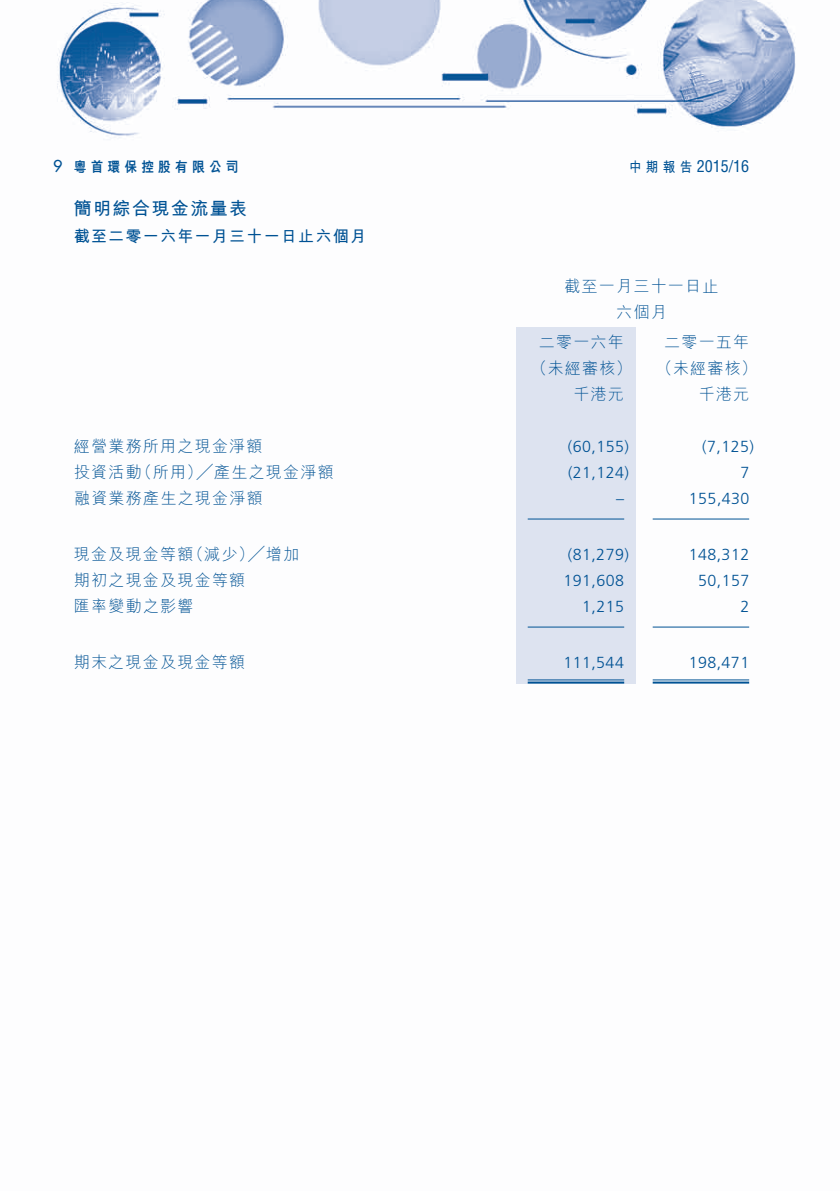
<style>
.page{position:relative;width:840px;height:1191px;background:#fff}
.page>*{position:absolute;margin:0;border:0;box-sizing:border-box;transform-origin:0 0}
.t1{font:700 18px "M Hei HK";letter-spacing:.08em;color:#005294}
.t2{font:300 16px/26px "M Hei HK";letter-spacing:.08em;color:#005294;text-align:center}
.t3{font:300 16px "Frutiger LT Std";letter-spacing:.03em;color:#005294}
.t4{font:700 16px "M Hei HK";letter-spacing:.08em;color:#005294}
.t5{font:condensed 16px "Helvetica LT Std";color:#005294}
.t6{font:500 16px "Futura Std";color:#005294}
.t7{font:800 14px "M Hei HK";letter-spacing:.34em;color:#005294;scale:.9 1}
.t8{font:700 14px "M Hei HK";color:#005294;scale:.9 1}
</style>
<div class="page">
<img style="left:57px;top:0;width:739px;height:684px">
<div style="left:516px;top:327px;width:119px;height:356px;background:#dde3f0"></div>
<hr style="left:527px;top:518px;width:97px;height:1px;background:#005294">
<hr style="left:652px;top:518px;width:96px;height:1px;background:#005294">
<hr style="left:527px;top:626px;width:97px;height:1px;background:#005294">
<hr style="left:652px;top:626px;width:96px;height:1px;background:#005294">
<hr style="left:527px;top:679px;width:97px;height:1px;background:#005294">
<hr style="left:527px;top:681px;width:97px;height:2px;background:#005294">
<hr style="left:652px;top:679px;width:96px;height:1px;background:#005294">
<hr style="left:652px;top:681px;width:96px;height:2px;background:#005294">
<p class="t6" style="left:53px;top:156px;width:11px">9</p>
<p class="t7" style="left:74px;top:159px;width:184px">粵首環保控股有限公司</p>
<p class="t1" style="left:74px;top:195px;width:175px">簡明綜合現金流量表</p>
<p class="t4" style="left:74px;top:224px;width:293px">截至二零一六年一月三十一日止六個月</p>
<p class="t2" style="left:74px;top:432px;width:190px">經營業務所用之現金淨額</p>
<p class="t2" style="left:136px;top:458px;width:199px">（所用）╱產生之現金淨額</p>
<p class="t2" style="left:74px;top:458px;width:69px">投資活動</p>
<p class="t2" style="left:74px;top:484px;width:190px">融資業務產生之現金淨額</p>
<p class="t2" style="left:188px;top:540px;width:113px">（減少）╱增加</p>
<p class="t2" style="left:74px;top:540px;width:121px">現金及現金等額</p>
<p class="t2" style="left:74px;top:566px;width:173px">期初之現金及現金等額</p>
<p class="t2" style="left:74px;top:592px;width:121px">匯率變動之影響</p>
<p class="t2" style="left:74px;top:648px;width:173px">期末之現金及現金等額</p>
<p class="t5" style="left:696px;top:156px;width:54px">2015/16</p>
<p class="t8" style="left:628px;top:157px;width:72px">中期報告</p>
<p class="t2" style="left:564px;top:272px;width:155px">截至一月三十一日止六個月</p>
<p class="t2" style="left:663px;top:328px;width:86px">二零一五年</p>
<p class="t2" style="left:538px;top:328px;width:86px">二零一六年</p>
<p class="t2" style="left:531px;top:354px;width:102px">（未經審核）</p>
<p class="t2" style="left:656px;top:354px;width:102px">（未經審核(</p>
<p class="t2" style="left:573px;top:380px;width:52px">千港元</p>
<p class="t2" style="left:698px;top:380px;width:52px">千港元</p>
<p class="t3" style="left:567px;top:437px;width:62px">)60,155(</p>
<p class="t3" style="left:701px;top:437px;width:53px">)7,125(</p>
<p class="t3" style="left:567px;top:463px;width:62px">)21,124(</p>
<p class="t3" style="left:740px;top:463px;width:10px">7</p>
<p class="t3" style="left:616px;top:489px;width:9px">–</p>
<p class="t3" style="left:688px;top:489px;width:62px">155,430</p>
<p class="t3" style="left:567px;top:545px;width:62px">)81,279(</p>
<p class="t3" style="left:688px;top:545px;width:62px">148,312</p>
<p class="t3" style="left:563px;top:571px;width:62px">191,608</p>
<p class="t3" style="left:697px;top:571px;width:53px">50,157</p>
<p class="t3" style="left:582px;top:597px;width:43px">1,215</p>
<p class="t3" style="left:740px;top:597px;width:10px">2</p>
<p class="t3" style="left:563px;top:653px;width:62px">111,544</p>
<p class="t3" style="left:688px;top:653px;width:62px">198,471</p>
</div>
